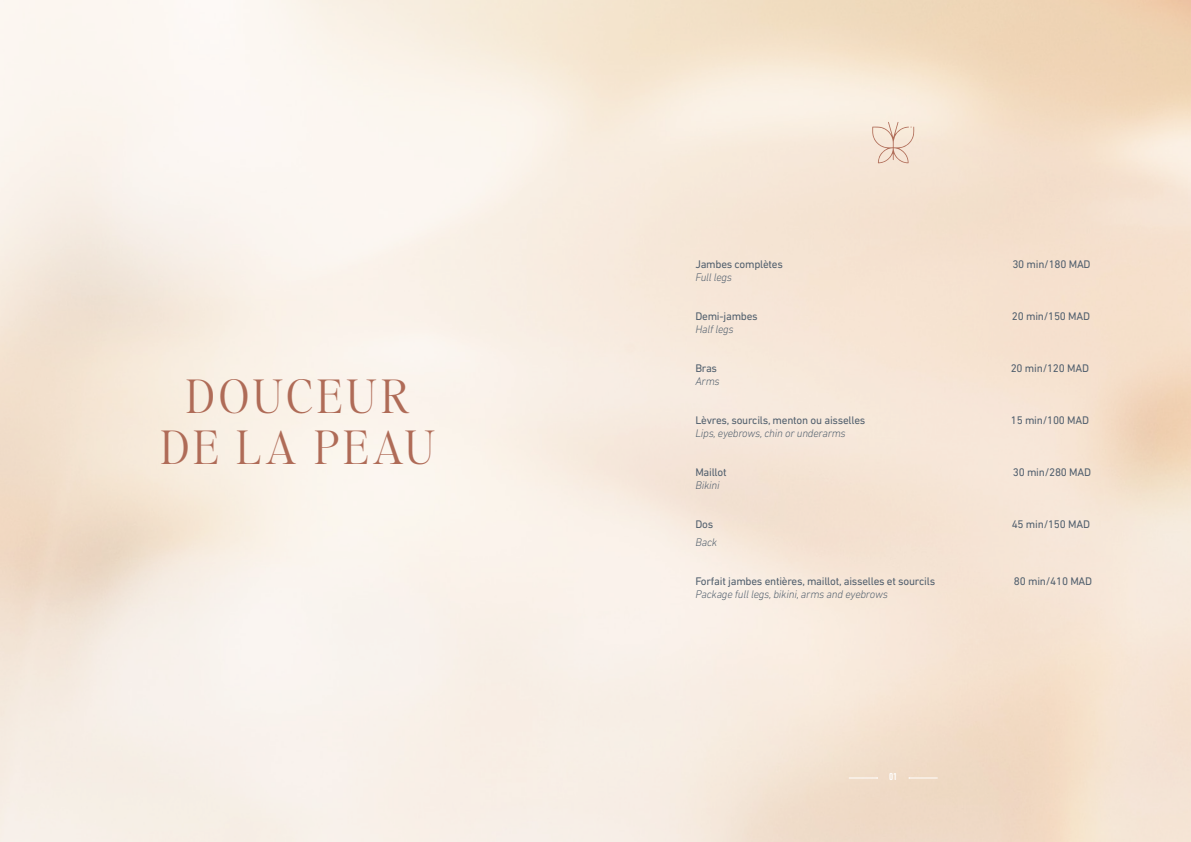
<style>
.page{position:relative;width:1191px;height:842px;background:#fff}
.page>*{position:absolute;margin:0;border:0;box-sizing:border-box;transform-origin:0 0}
.t1{font:300 46px "Editor's Note";letter-spacing:.09em;color:#af6b57}
.t2{font:11.2px "DIN Next LT Pro";letter-spacing:-.02em;color:#52606e}
.t3{font:italic 300 11.2px "DIN Next LT Pro";letter-spacing:-.02em;color:#52606e}
.t4{font:500 condensed 10.3px "DIN Next LT Pro";color:#fff}
</style>
<div class="page">
<svg style="left:849px;top:777px;width:29px;height:2px"></svg>
<svg style="left:908px;top:777px;width:29px;height:2px"></svg>
<svg style="left:872px;top:122px;width:42px;height:41px;background:#eed8c8"></svg>
<p class="t1" style="left:186px;top:365px;width:225px">DOUCEUR</p>
<p class="t1" style="left:160px;top:416px;width:276px">DE LA PEAU</p>
<p class="t2" style="left:695px;top:258px;width:89px">Jambes complètes</p>
<p class="t3" style="left:695px;top:271px;width:38px">Full legs</p>
<p class="t2" style="left:1012px;top:258px;width:80px">30 min/180 MAD</p>
<p class="t2" style="left:695px;top:310px;width:64px">Demi-jambes</p>
<p class="t3" style="left:695px;top:323px;width:40px">Half legs</p>
<p class="t2" style="left:1012px;top:310px;width:80px">20 min/150 MAD</p>
<p class="t2" style="left:695px;top:362px;width:23px">Bras</p>
<p class="t3" style="left:695px;top:375px;width:26px">Arms</p>
<p class="t2" style="left:1010px;top:362px;width:80px">20 min/120 MAD</p>
<p class="t2" style="left:695px;top:414px;width:171px">Lèvres, sourcils, menton ou aisselles</p>
<p class="t3" style="left:695px;top:427px;width:152px">Lips, eyebrows, chin or underarms</p>
<p class="t2" style="left:1010px;top:414px;width:80px">15 min/100 MAD</p>
<p class="t2" style="left:695px;top:466px;width:33px">Maillot</p>
<p class="t3" style="left:695px;top:479px;width:26px">Bikini</p>
<p class="t2" style="left:1012px;top:466px;width:80px">30 min/280 MAD</p>
<p class="t2" style="left:695px;top:518px;width:19px">Dos</p>
<p class="t3" style="left:695px;top:536px;width:23px">Back</p>
<p class="t2" style="left:1011px;top:518px;width:80px">45 min/150 MAD</p>
<p class="t2" style="left:695px;top:575px;width:241px">Forfait jambes entières, maillot, aisselles et sourcils</p>
<p class="t3" style="left:695px;top:588px;width:194px">Package full legs, bikini, arms and eyebrows</p>
<p class="t2" style="left:1014px;top:575px;width:80px">80 min/410 MAD</p>
<p class="t4" style="left:889px;top:771px;width:10px">01</p>
</div>
